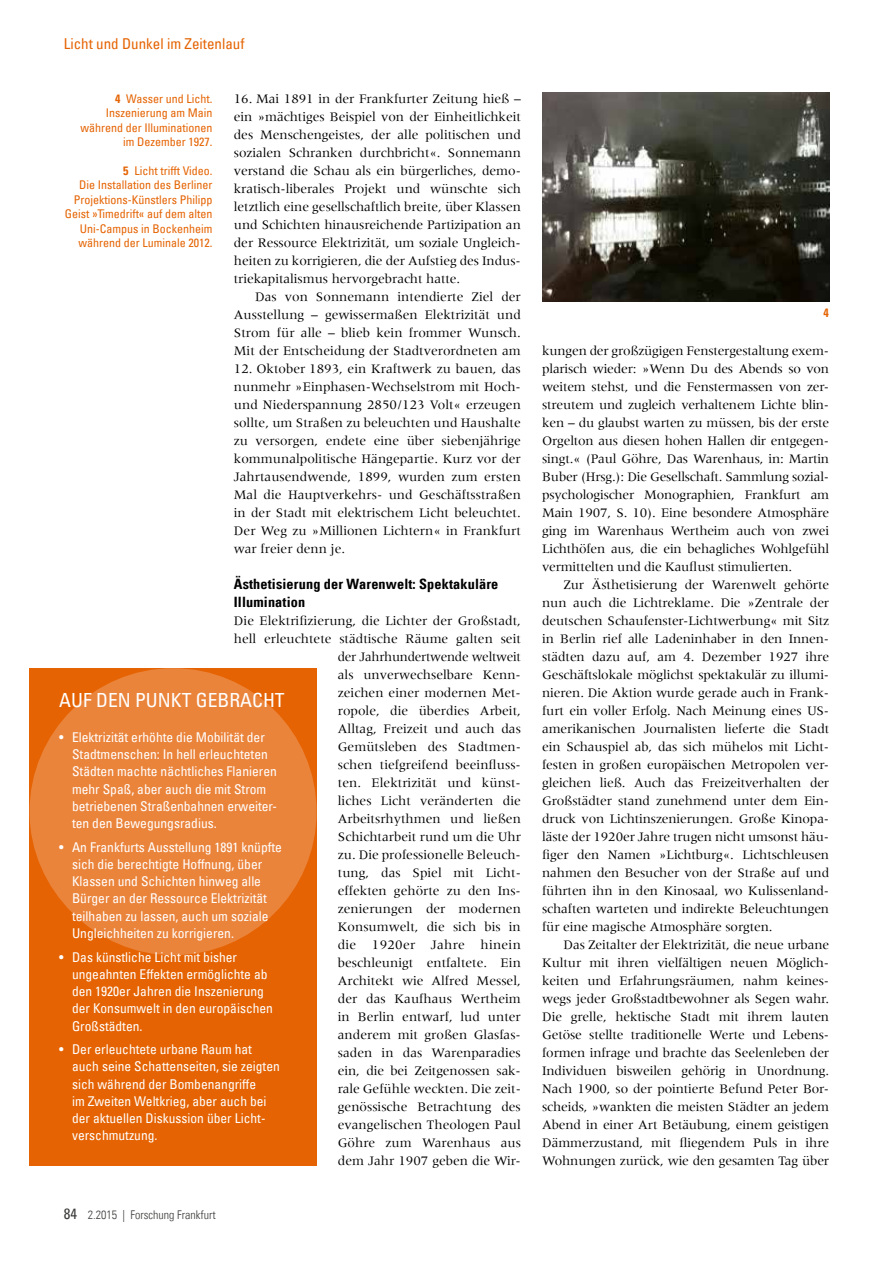
<style>
.page{position:relative;width:893px;height:1263px;background:#fff}
.page>*{position:absolute;margin:0;border:0;box-sizing:border-box;transform-origin:0 0}
.t1{font:condensed 19.5px "Univers Com 57";color:#fff}
.t2{font:condensed 15px "Univers Com 57";color:#e56302}
.t3{font:14.25px/18px "Univers Com 67 Bold Cond";letter-spacing:.01em;color:#000}
.t4{font:13.5px/18px "Meridien";color:#000;text-align:justify}
.t5{font:condensed 13.5px/17.2px "Univers Com 57";color:#fff}
.t6{font:condensed 12px/14.4px "Univers Com 57";color:#e56302;text-align:right}
.t7{font:12px "Univers Com 47 Light Cond";color:#3b3b3a}
.t8{font:12px "Univers Com 67 Bold Cond";color:#e56302}
.s1{font-family:"Univers Com 67 Bold Cond";font-stretch:normal}
.s2{font-family:"Univers Com 57";font-stretch:condensed;font-size:15px}
</style>
<div class="page">
<div style="left:30px;top:668px;width:287px;height:497px;background:#e56302"></div>
<div style="left:30px;top:668px;width:287px;height:287px;background:#eb843b;border-radius:50%"></div>
<img style="left:542px;top:92px;width:287px;height:209px">
<p class="t2" style="left:64px;top:34px;width:182px">Licht und Dunkel im Zeitenlauf</p>
<p class="t4" style="left:234px;top:90px;width:289px">16. Mai 1891 in der Frankfurter Zeitung hieß – ein »mächtiges Beispiel von der Einheitlichkeit des Menschengeistes, der alle politischen und sozialen Schranken durchbricht«. Sonnemann verstand die Schau als ein bürgerliches, demo&shy;kratisch- liberales Projekt und wünschte sich letztlich eine gesellschaftlich breite, über Klassen und Schichten hinausreichende Partizipation an der Ressource Elektrizität, um soziale Ungleich&shy;heiten zu korrigieren, die der Aufstieg des Indus&shy;triekapitalismus hervorgebracht hatte.</p>
<p class="t4" style="left:234px;top:288px;width:289px;text-indent:21px">Das von Sonnemann intendierte Ziel der Ausstellung – gewissermaßen Elektrizität und Strom für alle – blieb kein frommer Wunsch.<br>Mit der Entscheidung der Stadtverordneten am</p>
<p class="t4" style="left:234px;top:360px;width:289px;text-align:left">12. Oktober 1893, ein Kraftwerk zu bauen, das nunmehr »Einphasen-Wechselstrom mit Hoch&shy;und Niederspannung 2850/123 Volt« erzeugen sollte, um Straßen zu beleuchten und Haushalte zu versorgen, endete eine über siebenjährige kommunalpolitische Hängepartie. Kurz vor der Jahrtausendwende, 1899, wurden zum ersten Mal die Hauptverkehrs- und Geschäftsstraßen in der Stadt mit elektrischem Licht beleuchtet.<br>Der Weg zu »Millionen Lichtern« in Frankfurt war freier denn je.</p>
<p class="t3" style="left:234px;top:575px;width:266px">Ästhetisierung der Warenwelt: Spektakuläre<br>Illumination</p>
<p class="t4" style="left:234px;top:612px;width:289px;text-align:right">Die Elektrifizierung, die Lichter der Großstadt, hell erleuchtete städtische Räume galten seit der Jahrhundertwende weltweit<br>als unverwechselbare Kenn-<br>zeichen einer modernen Met-<br>ropole, die überdies Arbeit,<br>Alltag, Freizeit und auch das<br>Gemütsleben des Stadtmen-<br>schen tiefgreifend beeinfluss-<br>ten. Elektrizität und künst-<br>liches Licht veränderten die<br>Arbeitsrhythmen und ließen<br>Schichtarbeit rund um die Uhr<br>zu. Die professionelle Beleuch-<br>tung, das Spiel mit Licht-<br>effekten gehörte zu den Ins-<br>zenierungen der modernen<br>Konsumwelt, die sich bis in<br>die 1920er Jahre hinein<br>beschleunigt entfaltete. Ein<br>Architekt wie Alfred Messel,<br>der das Kaufhaus Wertheim<br>in Berlin entwarf, lud unter<br>anderem mit großen Glasfas-<br>saden in das Warenparadies<br>ein, die bei Zeitgenossen sak-<br>rale Gefühle weckten. Die zeit-<br>genössische Betrachtung des<br>evangelischen Theologen Paul<br>Göhre zum Warenhaus aus<br>dem Jahr 1907 geben die Wir-</p>
<p class="t6" style="left:81px;top:91px;width:134px"><span class="s1">4</span> Wasser und Licht.<br>Inszenierung am Main während der Illuminationen im Dezember 1927.</p>
<p class="t6" style="left:65px;top:163px;width:149px"><span class="s1">5</span> Licht trifft Video.<br>Die Installation des Berliner<br>Projektions-Künstlers Philipp<br>Geist »Timedrift« auf dem alten<br>Uni-Campus in Bockenheim während der Luminale 2012.</p>
<h1 class="t1" style="left:59px;top:688px;width:227px">AUF DEN PUNKT GEBRACHT</h1>
<p class="t5" style="left:72px;top:728px;width:206px;text-indent:-13px">• Elektrizität erhöhte die Mobilität der Stadtmenschen: In hell erleuchteten Städten machte nächtliches Flanieren mehr Spaß, aber auch die mit Strom betriebenen Straßenbahnen erweiter&shy;ten den Bewegungsradius.</p>
<p class="t5" style="left:72px;top:838px;width:211px;text-indent:-13px">• An Frankfurts Ausstellung 1891 knüpfte sich die berechtigte Hoffnung, über Klassen und Schichten hinweg alle Bürger an der Ressource Elektrizität teilhaben zu lassen, auch um soziale Ungleichheiten zu korrigieren.</p>
<p class="t5" style="left:72px;top:948px;width:202px;text-indent:-13px">• Das künstliche Licht mit bisher ungeahnten Effekten ermöglichte ab den 1920er Jahren die Inszenierung der Konsumwelt in den europäischen<br>Großstädten.</p>
<p class="t5" style="left:72px;top:1040px;width:209px;text-indent:-13px">• Der erleuchtete urbane Raum hat auch seine Schattenseiten, sie zeigten sich während der Bombenangriffe<br>im Zweiten Weltkrieg, aber auch bei der aktuellen Diskussion über Licht&shy;verschmutzung.</p>
<p class="t7" style="left:64px;top:1208px;width:153px"><span class="s2">84</span> 2.2015 | Forschung Frankfurt</p>
<p class="t8" style="left:823px;top:305px;width:7px">4</p>
<p class="t4" style="left:542px;top:342px;width:289px">kungen der großzügigen Fenstergestaltung exem&shy;plarisch wieder: »Wenn Du des Abends so von weitem stehst, und die Fenstermassen von zer&shy;streutem und zugleich verhaltenem Lichte blin&shy;ken – du glaubst warten zu müssen, bis der erste Orgelton aus diesen hohen Hallen dir entgegen&shy;singt.« (Paul Göhre, Das Warenhaus, in: Martin Buber (Hrsg.): Die Gesellschaft. Sammlung sozial&shy;psychologischer Monographien, Frankfurt am Main 1907, S. 10). Eine besondere Atmosphäre ging im Warenhaus Wertheim auch von zwei Lichthöfen aus, die ein behagliches Wohlgefühl vermittelten und die Kauflust stimulierten.</p>
<p class="t4" style="left:542px;top:575px;width:289px;text-align:left;text-indent:21px">Zur Ästhetisierung der Warenwelt gehörte nun auch die Lichtreklame. Die »Zentrale der deutschen Schaufenster- Lichtwerbung« mit Sitz in Berlin rief alle Ladeninhaber in den Innen&shy;städten dazu auf, am 4. Dezember 1927 ihre Geschäftslokale möglichst spektakulär zu illumi&shy;nieren. Die Aktion wurde gerade auch in Frank&shy;furt ein voller Erfolg. Nach Meinung eines US&shy;amerikanischen Journalisten lieferte die Stadt ein Schauspiel ab, das sich mühelos mit Licht&shy;festen in großen europäischen Metropolen ver&shy;gleichen ließ. Auch das Freizeitverhalten der Großstädter stand zunehmend unter dem Ein&shy;druck von Lichtinszenierungen. Große Kinopa&shy;läste der 1920er Jahre trugen nicht umsonst häu&shy;figer den Namen »Lichtburg«. Lichtschleusen nahmen den Besucher von der Straße auf und führten ihn in den Kinosaal, wo Kulissenland&shy;schaften warteten und indirekte Beleuchtungen für eine magische Atmosphäre sorgten.</p>
<p class="t4" style="left:542px;top:935px;width:289px;text-indent:21px">Das Zeitalter der Elektrizität, die neue urbane Kultur mit ihren vielfältigen neuen Möglich&shy;keiten und Erfahrungsräumen, nahm keines&shy;wegs jeder Großstadtbewohner als Segen wahr.<br>Die grelle, hektische Stadt mit ihrem lauten Getöse stellte traditionelle Werte und Lebens&shy;formen infrage und brachte das Seelenleben der Individuen bisweilen gehörig in Unordnung.<br>Nach 1900, so der pointierte Befund Peter Bor&shy;scheids, »wankten die meisten Städter an jedem Abend in einer Art Betäubung, einem geistigen Dämmerzustand, mit fliegendem Puls in ihre Wohnungen zurück, wie den gesamten Tag über</p>
</div>
